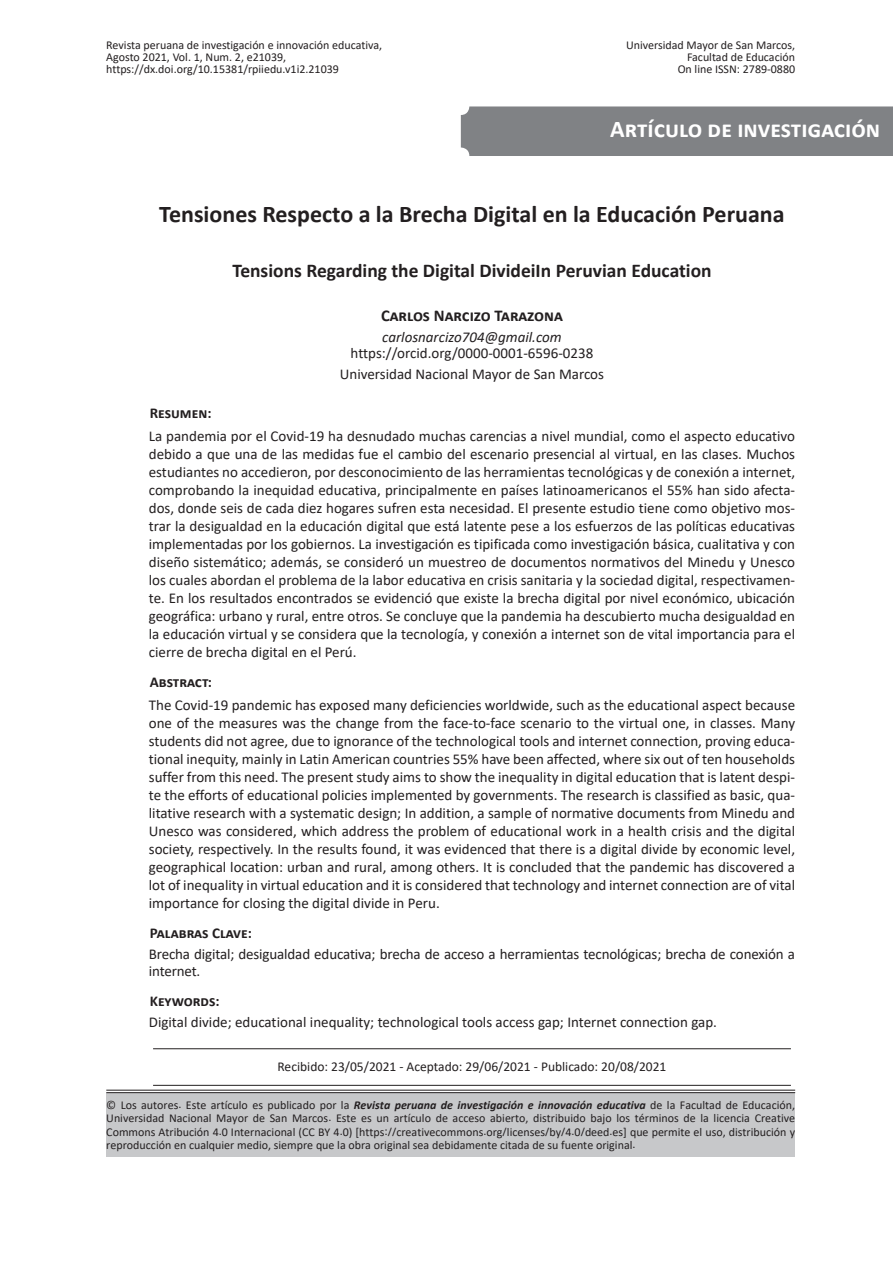
<style>
.page{position:relative;width:893px;height:1263px;background:#fff}
.page>*{position:absolute;margin:0;border:0;box-sizing:border-box;transform-origin:0 0}
.t1{font:700 24px "Calibri";color:#231f20}
.t2{font:700 24px "Calibri";color:#fff}
.t3{font:700 19.5px "Calibri";color:#231f20}
.t4{font:700 16.5px "Calibri";color:#231f20}
.t5{font:15px/18px "Calibri";color:#231f20;text-align:justify}
.t6{font:700 15px "Calibri";color:#231f20}
.t7{font:italic 15px "Calibri";color:#231f20}
.t8{font:13.5px "Calibri";color:#231f20}
.t9{font:12px/12px "Calibri";color:#231f20;text-align:justify}
.s1{font-weight:700;font-style:italic}
</style>
<div class="page">
<div style="left:106px;top:1092px;width:689px;height:65px;background:#c7c8ca"></div>
<hr style="left:106px;top:1090px;width:689px;height:1px;background:#231f20">
<hr style="left:106px;top:1092px;width:689px;height:1px;background:#231f20">
<hr style="left:153px;top:1048px;width:638px;height:1px;background:#231f20">
<hr style="left:153px;top:1085px;width:638px;height:1px;background:#231f20">
<div style="left:461px;top:106px;width:432px;height:50px;background:#808285"></div>
<p class="t9" style="left:106px;top:39px;width:277px;text-align:left">Revista peruana de investigación e innovación educativa,<br>Agosto 2021, Vol. 1, Num. 2, e21039, https://dx.doi.org/10.15381/rpiiedu.v1i2.21039</p>
<p class="t9" style="left:626px;top:39px;width:171px;text-align:right">Universidad Mayor de San Marcos,<br>Facultad de Educación<br>On line ISSN: 2789-0880</p>
<h1 class="t2" style="left:610px;top:112px;width:271px">Artículo de investigación</h1>
<h1 class="t1" style="left:159px;top:197px;width:627px">Tensiones Respecto a la Brecha Digital en la Educación Peruana</h1>
<h2 class="t3" style="left:232px;top:257px;width:481px">Tensions Regarding the Digital DivideiIn Peruvian Education</h2>
<p class="t4" style="left:381px;top:304px;width:183px">Carlos Narcizo Tarazona</p>
<p class="t7" style="left:382px;top:326px;width:181px">carlosnarcizo704@gmail.com</p>
<p class="t5" style="left:340px;top:343px;width:266px;line-height:20.7px;text-align:center">https://orcid.org/0000-0001-6596-0238<br>Universidad Nacional Mayor de San Marcos</p>
<p class="t6" style="left:150px;top:403px;width:63px">Resumen:</p>
<p class="t5" style="left:149px;top:426px;width:648px">La pandemia por el Covid-19 ha desnudado muchas carencias a nivel mundial, como el aspecto educativo debido a que una de las medidas fue el cambio del escenario presencial al virtual, en las clases. Muchos estudiantes no accedieron, por desconocimiento de las herramientas tecnológicas y de conexión a internet, comprobando la inequidad educativa, principalmente en países latinoamericanos el 55% han sido afecta&shy;dos, donde seis de cada diez hogares sufren esta necesidad. El presente estudio tiene como objetivo mos&shy;trar la desigualdad en la educación digital que está latente pese a los esfuerzos de las políticas educativas implementadas por los gobiernos. La investigación es tipificada como investigación básica, cualitativa y con diseño sistemático; además, se consideró un muestreo de documentos normativos del Minedu y Unesco los cuales abordan el problema de la labor educativa en crisis sanitaria y la sociedad digital, respectivamen&shy;te. En los resultados encontrados se evidenció que existe la brecha digital por nivel económico, ubicación geográfica: urbano y rural, entre otros. Se concluye que la pandemia ha descubierto mucha desigualdad en la educación virtual y se considera que la tecnología, y conexión a internet son de vital importancia para el cierre de brecha digital en el Perú.</p>
<p class="t6" style="left:150px;top:672px;width:64px">Abstract:</p>
<p class="t5" style="left:149px;top:695px;width:648px">The Covid-19 pandemic has exposed many deficiencies worldwide, such as the educational aspect because one of the measures was the change from the face-to-face scenario to the virtual one, in classes. Many students did not agree, due to ignorance of the technological tools and internet connection, proving educa&shy;tional inequity, mainly in Latin American countries 55% have been affected, where six out of ten households suffer from this need. The present study aims to show the inequality in digital education that is latent despi&shy;te the efforts of educational policies implemented by governments. The research is classified as basic, qua&shy;litative research with a systematic design; In addition, a sample of normative documents from Minedu and Unesco was considered, which address the problem of educational work in a health crisis and the digital society, respectively. In the results found, it was evidenced that there is a digital divide by economic level, geographical location: urban and rural, among others. It is concluded that the pandemic has discovered a lot of inequality in virtual education and it is considered that technology and internet connection are of vital importance for closing the digital divide in Peru.</p>
<p class="t6" style="left:150px;top:923px;width:104px">Palabras Clave:</p>
<p class="t5" style="left:149px;top:945px;width:648px;line-height:16.5px">Brecha digital; desigualdad educativa; brecha de acceso a herramientas tecnológicas; brecha de conexión a internet.</p>
<p class="t6" style="left:150px;top:991px;width:71px">Keywords:</p>
<p class="t5" style="left:149px;top:1013px;width:570px">Digital divide; educational inequality; technological tools access gap; Internet connection gap.</p>
<p class="t8" style="left:278px;top:1057px;width:390px">Recibido: 23/05/2021 - Aceptado: 29/06/2021 - Publicado: 20/08/2021</p>
<p class="t9" style="left:106px;top:1098px;width:690px;line-height:13.5px">© Los autores. Este artículo es publicado por la <span class="s1">Revista peruana de investigación e innovación educativa</span> de la Facultad de Educación, Universidad Nacional Mayor de San Marcos. Este es un artículo de acceso abierto, distribuido bajo los términos de la licencia Creative Commons Atribución 4.0 Internacional (CC BY 4.0) [https://creativecommons.org/licenses/by/4.0/deed.es] que permite el uso, distribución y reproducción en cualquier medio, siempre que la obra original sea debidamente citada de su fuente original.</p>
</div>
